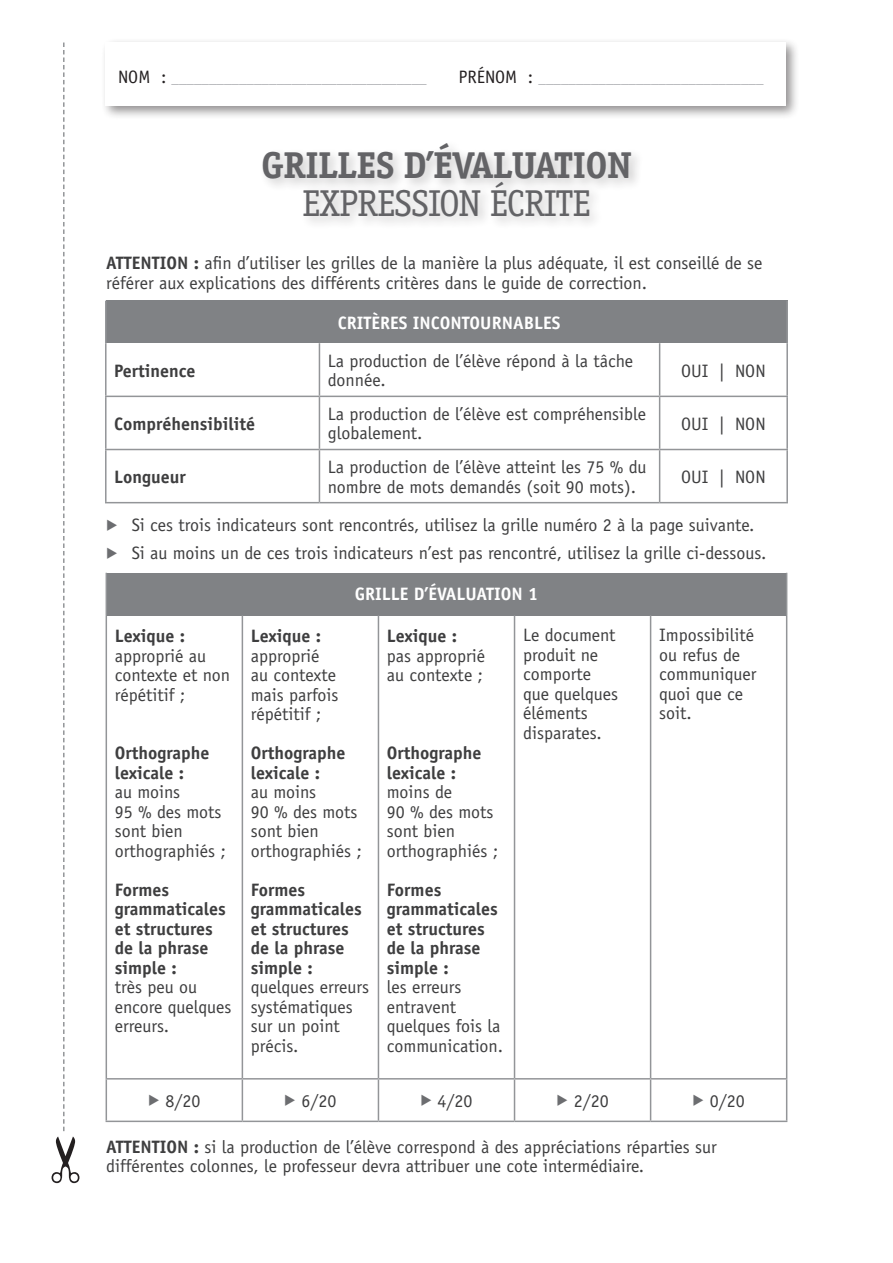
<style>
.page{position:relative;width:893px;height:1263px;background:#fff}
.page>*{position:absolute;margin:0;border:0;box-sizing:border-box;transform-origin:0 0}
.t1{font:700 37.5px "Officina Serif";color:#636366}
.t2{font:37.5px "Officina Serif";letter-spacing:-.025em;color:#636366}
.t3{font:18px/19.5px "Officina Sans";color:#3e3e3f}
.t4{font:700 18px/19.5px "Officina Sans";color:#3e3e3f}
.t5{font:700 18px "Officina Sans";color:#fff}
.t6{font:15px "Officina Sans";color:#a8a9ad}
.s1{font-size:18px;color:#231f20}
.s2{font-weight:700}
.s3{color:#6c6d70}
</style>
<div class="page">
<div style="left:258px;top:139px;width:386px;height:91px;background:#231f20;opacity:.25"></div>
<div style="left:106px;top:573px;width:681px;height:42px;background:#808285"></div>
<hr style="left:106px;top:573px;width:1px;height:42px;background:#939598">
<hr style="left:786px;top:573px;width:1px;height:42px;background:#939598">
<hr style="left:106px;top:615px;width:1px;height:463px;background:#939598">
<hr style="left:242px;top:615px;width:1px;height:463px;background:#939598">
<hr style="left:378px;top:615px;width:1px;height:463px;background:#939598">
<hr style="left:514px;top:615px;width:1px;height:463px;background:#939598">
<hr style="left:650px;top:615px;width:1px;height:463px;background:#939598">
<hr style="left:786px;top:615px;width:1px;height:463px;background:#939598">
<hr style="left:106px;top:1078px;width:136px;height:1px;background:#939598">
<hr style="left:106px;top:1079px;width:1px;height:41px;background:#939598">
<hr style="left:242px;top:1078px;width:136px;height:1px;background:#939598">
<hr style="left:242px;top:1079px;width:1px;height:41px;background:#939598">
<hr style="left:378px;top:1078px;width:136px;height:1px;background:#939598">
<hr style="left:378px;top:1079px;width:1px;height:41px;background:#939598">
<hr style="left:514px;top:1078px;width:137px;height:1px;background:#939598">
<hr style="left:514px;top:1079px;width:1px;height:41px;background:#939598">
<hr style="left:651px;top:1078px;width:136px;height:1px;background:#939598">
<hr style="left:650px;top:1079px;width:1px;height:41px;background:#939598">
<hr style="left:786px;top:1079px;width:1px;height:41px;background:#939598">
<hr style="left:106px;top:1120px;width:136px;height:2px;background:#939598">
<hr style="left:242px;top:1120px;width:136px;height:2px;background:#939598">
<hr style="left:378px;top:1120px;width:136px;height:2px;background:#939598">
<hr style="left:514px;top:1120px;width:137px;height:2px;background:#939598">
<hr style="left:651px;top:1120px;width:136px;height:2px;background:#939598">
<div style="left:100px;top:37px;width:700px;height:83px;background:#231f20;opacity:.5"></div>
<div style="left:106px;top:43px;width:680px;height:63px;background:#fff"></div>
<div style="left:106px;top:301px;width:681px;height:42px;background:#808285"></div>
<hr style="left:105px;top:301px;width:2px;height:42px;background:#939598">
<hr style="left:786px;top:301px;width:2px;height:42px;background:#939598">
<hr style="left:105px;top:343px;width:2px;height:53px;background:#939598">
<hr style="left:319px;top:343px;width:1px;height:53px;background:#939598">
<hr style="left:659px;top:343px;width:1px;height:53px;background:#939598">
<hr style="left:786px;top:343px;width:2px;height:53px;background:#939598">
<hr style="left:105px;top:396px;width:214px;height:1px;background:#939598">
<hr style="left:105px;top:397px;width:2px;height:52px;background:#939598">
<hr style="left:319px;top:396px;width:341px;height:1px;background:#939598">
<hr style="left:319px;top:397px;width:1px;height:52px;background:#939598">
<hr style="left:660px;top:396px;width:128px;height:1px;background:#939598">
<hr style="left:659px;top:397px;width:1px;height:52px;background:#939598">
<hr style="left:786px;top:397px;width:2px;height:52px;background:#939598">
<hr style="left:105px;top:449px;width:214px;height:1px;background:#939598">
<hr style="left:105px;top:450px;width:2px;height:52px;background:#939598">
<hr style="left:319px;top:449px;width:341px;height:1px;background:#939598">
<hr style="left:319px;top:450px;width:1px;height:52px;background:#939598">
<hr style="left:660px;top:449px;width:128px;height:1px;background:#939598">
<hr style="left:659px;top:450px;width:1px;height:52px;background:#939598">
<hr style="left:786px;top:450px;width:2px;height:52px;background:#939598">
<hr style="left:105px;top:502px;width:214px;height:1px;background:#939598">
<hr style="left:319px;top:502px;width:341px;height:1px;background:#939598">
<hr style="left:660px;top:502px;width:128px;height:1px;background:#939598">
<svg style="left:63px;top:43px;width:2px;height:1089px"></svg>
<p class="t6" style="left:118px;top:69px;width:310px"><span class="s1">NOM :</span> __________________________________</p>
<p class="t6" style="left:458px;top:69px;width:307px"><span class="s1">préNOM :</span> ______________________________</p>
<h1 class="t1" style="left:261px;top:142px;width:42px">GRILLES</h1>
<h1 class="t1" style="left:404px;top:142px;width:88px">D’ÉVALUATION</h1>
<h1 class="t2" style="left:302px;top:181px;width:290px">EXPRESSION ÉCRITE</h1>
<p class="t3" style="left:106px;top:253px;width:658px;text-indent:88px"><span class="s2">:</span> afin d’utiliser les grilles de la manière la plus adéquate, il est conseillé de se référer aux explications des différents critères dans le guide de correction.</p>
<p class="t4" style="left:106px;top:253px;width:19px">ATTENTION</p>
<p class="t5" style="left:338px;top:312px;width:223px">critères incontournables</p>
<p class="t4" style="left:114px;top:361px;width:83px">Pertinence</p>
<p class="t3" style="left:328px;top:351px;width:307px">La production de l’élève répond à la tâche donnée.</p>
<p class="t3" style="left:681px;top:361px;width:65px">Oui | non</p>
<p class="t4" style="left:114px;top:414px;width:143px">Compréhensibilité</p>
<p class="t3" style="left:328px;top:404px;width:320px">La production de l’élève est compréhensible globalement.</p>
<p class="t3" style="left:681px;top:414px;width:65px">Oui | non</p>
<p class="t4" style="left:114px;top:467px;width:73px">Longueur</p>
<p class="t3" style="left:328px;top:457px;width:320px">La production de l’élève atteint les 75 % du nombre de mots demandés (soit 90 mots).</p>
<p class="t3" style="left:681px;top:467px;width:65px">Oui | non</p>
<p class="t3" style="left:106px;top:515px;width:650px"><span class="s3">◆</span> Si ces trois indicateurs sont rencontrés, utilisez la grille numéro 2 à la page suivante.</p>
<p class="t3" style="left:106px;top:543px;width:662px"><span class="s3">◆</span> Si au moins un de ces trois indicateurs n’est pas rencontré, utilisez la grille ci-dessous.</p>
<p class="t4" style="left:115px;top:626px;width:72px">Lexique :</p>
<p class="t3" style="left:115px;top:646px;width:117px">approprié au contexte et non répétitif ;</p>
<p class="t4" style="left:115px;top:743px;width:96px">Orthographe lexicale :</p>
<p class="t3" style="left:115px;top:782px;width:113px">au moins<br>95 % des mots sont bien orthographiés ;</p>
<p class="t4" style="left:115px;top:880px;width:112px">Formes grammaticales et structures de la phrase simple :</p>
<p class="t3" style="left:115px;top:977px;width:118px">très peu ou encore quelques erreurs.</p>
<p class="t5" style="left:355px;top:582px;width:141px">GRI LLE D’ÉVALUATION</p>
<p class="t5" style="left:528px;top:582px;width:12px">1</p>
<p class="t4" style="left:251px;top:626px;width:72px">Lexique :</p>
<p class="t3" style="left:251px;top:646px;width:89px">approprié au contexte mais parfois répétitif ;</p>
<p class="t4" style="left:251px;top:743px;width:96px">Orthographe lexicale :</p>
<p class="t3" style="left:251px;top:782px;width:113px">au moins<br>90 % des mots sont bien orthographiés ;</p>
<p class="t4" style="left:251px;top:879px;width:112px">Formes grammaticales et structures de la phrase simple :</p>
<p class="t3" style="left:251px;top:977px;width:120px">quelques erreurs systématiques sur un point précis.</p>
<p class="t4" style="left:387px;top:626px;width:72px">Lexique :</p>
<p class="t3" style="left:387px;top:646px;width:100px">pas approprié au contexte ;</p>
<p class="t4" style="left:387px;top:743px;width:96px">Orthographe lexicale :</p>
<p class="t3" style="left:387px;top:782px;width:113px">moins de<br>90 % des mots sont bien orthographiés ;</p>
<p class="t4" style="left:387px;top:879px;width:112px">Formes grammaticales et structures de la phrase simple :</p>
<p class="t3" style="left:387px;top:977px;width:118px">les erreurs entravent quelques fois la communication.</p>
<p class="t3" style="left:523px;top:625px;width:96px">Le document produit ne comporte que quelques éléments disparates.</p>
<p class="t3" style="left:659px;top:625px;width:99px">Impossibilité ou refus de communiquer quoi que ce soit.</p>
<p class="t3" style="left:148px;top:1091px;width:54px"><span class="s3">◆</span> 8/20</p>
<p class="t3" style="left:284px;top:1091px;width:54px"><span class="s3">◆</span> 6/20</p>
<p class="t3" style="left:420px;top:1091px;width:54px"><span class="s3">◆</span> 4/20</p>
<p class="t3" style="left:556px;top:1091px;width:54px"><span class="s3">◆</span> 2/20</p>
<p class="t3" style="left:692px;top:1091px;width:54px"><span class="s3">◆</span> 0/20</p>
<p class="t3" style="left:106px;top:1137px;width:612px;text-indent:88px"><span class="s2">:</span> si la production de l’élève correspond à des appréciations réparties sur différentes colonnes, le professeur devra attribuer une cote intermédiaire.</p>
<p class="t4" style="left:106px;top:1137px;width:19px">ATTENTION</p>
</div>
